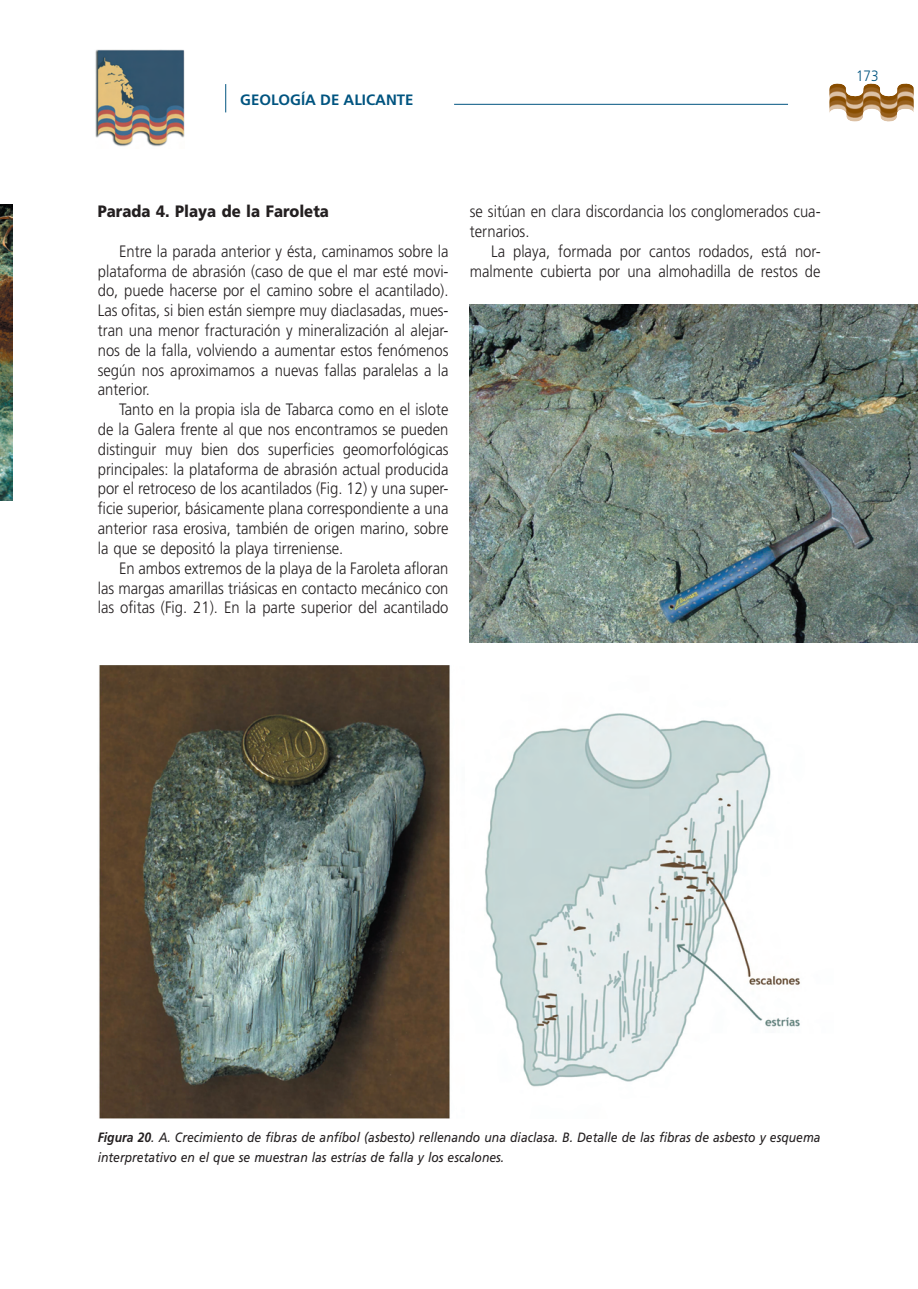
<style>
.page{position:relative;width:918px;height:1289px;background:#fff}
.page>*{position:absolute;margin:0;border:0;box-sizing:border-box;transform-origin:0 0}
.t1{font:300 16.5px/19.8px "Frutiger";color:#231f20;text-align:justify;scale:.9 1}
.t2{font:900 16.5px "Frutiger";color:#231f20;scale:.9 1}
.t3{font:700 15px "Frutiger";color:#005480}
.t4{font:300 15px "Frutiger";color:#005480;scale:.9 1}
.t5{font:italic 13.5px/19.8px "Frutiger";color:#231f20;scale:.9 1}
.s1{font-weight:700}
</style>
<div class="page">
<img style="left:886px;top:83px;width:28px;height:39px">
<img style="left:95px;top:49px;width:90px;height:98px">
<svg style="left:225px;top:84px;width:1px;height:28px"></svg>
<hr style="left:454px;top:104px;width:334px;height:1px;background:#005480">
<img style="left:0;top:204px;width:13px;height:296px">
<img style="left:470px;top:304px;width:448px;height:339px">
<img style="left:99px;top:666px;width:701px;height:452px">
<p class="t3" style="left:240px;top:94px;width:175px">GEOLOGÍA DE ALICANTE</p>
<p class="t4" style="left:856px;top:70px;width:27px">173</p>
<p class="t2" style="left:98px;top:205px;width:258px">Parada 4. Playa de la Faroleta</p>
<p class="t1" style="left:98px;top:242px;width:391px;text-indent:21px">Entre la parada anterior y ésta, caminamos sobre la plataforma de abrasión (caso de que el mar esté movi&shy;do, puede hacerse por el camino sobre el acantilado).<br>Las ofitas, si bien están siempre muy diaclasadas, mues&shy;tran una menor fracturación y mineralización al alejar&shy;nos de la falla, volviendo a aumentar estos fenómenos según nos aproximamos a nuevas fallas paralelas a la anterior.</p>
<p class="t1" style="left:98px;top:401px;width:391px;text-indent:21px">Tanto en la propia isla de Tabarca como en el islote de la Galera frente al que nos encontramos se pueden distinguir muy bien dos superficies geomorfológicas principales: la plataforma de abrasión actual producida por el retroceso de los acantilados (Fig. 12) y una super&shy;ficie superior, básicamente plana correspondiente a una anterior rasa erosiva, también de origen marino, sobre la que se depositó la playa tirreniense.</p>
<p class="t1" style="left:98px;top:559px;width:391px;text-indent:21px">En ambos extremos de la playa de la Faroleta afloran las margas amarillas triásicas en contacto mecánico con las ofitas (Fig. 21). En la parte superior del acantilado</p>
<p class="t1" style="left:470px;top:203px;width:391px">se sitúan en clara discordancia los conglomerados cua&shy;ternarios.</p>
<p class="t1" style="left:470px;top:242px;width:391px;text-align:right">La playa, formada por cantos rodados, está nor&shy;malmente cubierta por una almohadilla de restos de</p>
<p class="t5" style="left:98px;top:1128px;width:805px"><span class="s1">Figura 20</span>. A. Crecimiento de fibras de anfíbol (asbesto) rellenando una diaclasa. B. Detalle de las fibras de asbesto y esquema interpretativo en el que se muestran las estrías de falla y los escalones.</p>
</div>
